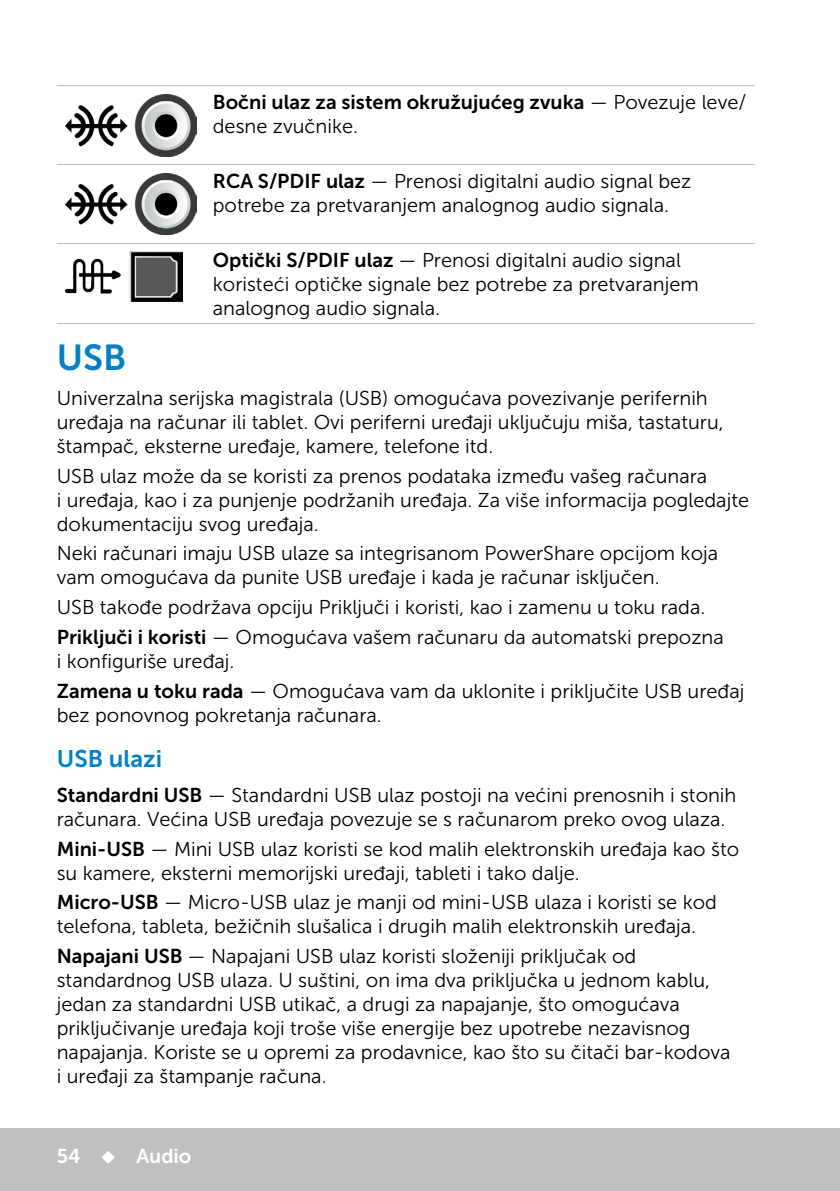
<style>
.page{position:relative;width:840px;height:1191px;background:#fff}
.page>*{position:absolute;margin:0;border:0;box-sizing:border-box;transform-origin:0 0}
.Head3{font:36px "Museo Sans For Dell 700";color:#0081c6}
.Head2{font:24px "Museo Sans For Dell 700";color:#0081c6}
.Paragraph{font:20px/24px "Museo Sans For Dell 300";color:#000}
.Table_Paragraph{font:20px/24px "Museo Sans For Dell 300";color:#000}
.Table_Paragraph-2{font:20px/24px "Museo Sans For Dell 700";color:#000}
.Page_No_L{font:20px "Museo Sans For Dell 700";color:#fff}
.s1{font-family:"Museo Sans For Dell 300"}
.s2{font-family:"Museo Sans For Dell 700"}
</style>
<div class="page">
<div style="left:0;top:1128px;width:839px;height:63px;background:#bec0c2"></div>
<hr style="left:57px;top:85px;width:147px;height:1px;background:#bcbec0">
<hr style="left:204px;top:85px;width:550px;height:1px;background:#bcbec0">
<hr style="left:57px;top:164px;width:147px;height:1px;background:#bcbec0">
<hr style="left:204px;top:164px;width:550px;height:1px;background:#bcbec0">
<hr style="left:57px;top:243px;width:147px;height:1px;background:#bcbec0">
<hr style="left:204px;top:243px;width:550px;height:1px;background:#bcbec0">
<hr style="left:57px;top:323px;width:147px;height:1px;background:#bcbec0">
<hr style="left:204px;top:323px;width:550px;height:1px;background:#bcbec0">
<img style="left:65px;top:94px;width:132px;height:62px">
<img style="left:65px;top:173px;width:132px;height:62px">
<img style="left:65px;top:252px;width:118px;height:49px">
<p class="Table_Paragraph-2" style="left:213px;top:90px;width:534px">Bočni ulaz za sistem okružujućeg zvuka <span class="s1">— Povezuje leve/ desne zvučnike.</span></p>
<p class="Table_Paragraph" style="left:213px;top:169px;width:480px"><span class="s2">RCA S/PDIF ulaz</span> — Prenosi digitalni audio signal bez potrebe za pretvaranjem analognog audio signala.</p>
<p class="Table_Paragraph" style="left:213px;top:248px;width:487px"><span class="s2">Optički S/PDIF ulaz</span> — Prenosi digitalni audio signal koristeći optičke signale bez potrebe za pretvaranjem analognog audio signala.</p>
<p class="Head3" style="left:57px;top:337px;width:71px">USB</p>
<p class="Paragraph" style="left:57px;top:386px;width:668px">Univerzalna serijska magistrala (USB) omogućava povezivanje perifernih uređaja na računar ili tablet. Ovi periferni uređaji uključuju miša, tastaturu, štampač, eksterne uređaje, kamere, telefone itd.</p>
<p class="Paragraph" style="left:57px;top:464px;width:693px">USB ulaz može da se koristi za prenos podataka između vašeg računara<br>i uređaja, kao i za punjenje podržanih uređaja. Za više informacija pogledajte dokumentaciju svog uređaja.</p>
<p class="Paragraph" style="left:57px;top:542px;width:662px">Neki računari imaju USB ulaze sa integrisanom PowerShare opcijom koja vam omogućava da punite USB uređaje i kada je računar isključen.</p>
<p class="Paragraph" style="left:57px;top:595px;width:649px">USB takođe podržava opciju Priključi i koristi, kao i zamenu u toku rada.</p>
<p class="Paragraph" style="left:57px;top:625px;width:668px"><span class="s2">Priključi i koristi</span> — Omogućava vašem računaru da automatski prepozna i konfiguriše uređaj.</p>
<p class="Paragraph" style="left:57px;top:679px;width:688px"><span class="s2">Zamena u toku rada</span> — Omogućava vam da uklonite i priključite USB uređaj bez ponovnog pokretanja računara.</p>
<p class="Head2" style="left:57px;top:745px;width:107px">USB ulazi</p>
<p class="Paragraph" style="left:57px;top:783px;width:680px"><span class="s2">Standardni USB</span> — Standardni USB ulaz postoji na većini prenosnih i stonih računara. Većina USB uređaja povezuje se s računarom preko ovog ulaza.</p>
<p class="Paragraph" style="left:57px;top:837px;width:683px"><span class="s2">Mini‑ USB</span> — Mini USB ulaz koristi se kod malih elektronskih uređaja kao što su kamere, eksterni memorijski uređaji, tableti i tako dalje.</p>
<p class="Paragraph" style="left:57px;top:890px;width:661px"><span class="s2">Micro‑ USB</span> — Micro-USB ulaz je manji od mini-USB ulaza i koristi se kod telefona, tableta, bežičnih slušalica i drugih malih elektronskih uređaja.</p>
<p class="Paragraph" style="left:57px;top:944px;width:675px"><span class="s2">Napajani USB</span> — Napajani USB ulaz koristi složeniji priključak od standardnog USB ulaza. U suštini, on ima dva priključka u jednom kablu, jedan za standardni USB utikač, a drugi za napajanje, što omogućava priključivanje uređaja koji troše više energije bez upotrebe nezavisnog napajanja. Koriste se u opremi za prodavnice, kao što su čitači bar-kodova i uređaji za štampanje računa.</p>
<p class="Page_No_L" style="left:57px;top:1144px;width:136px">54 ◆ Audio</p>
</div>
